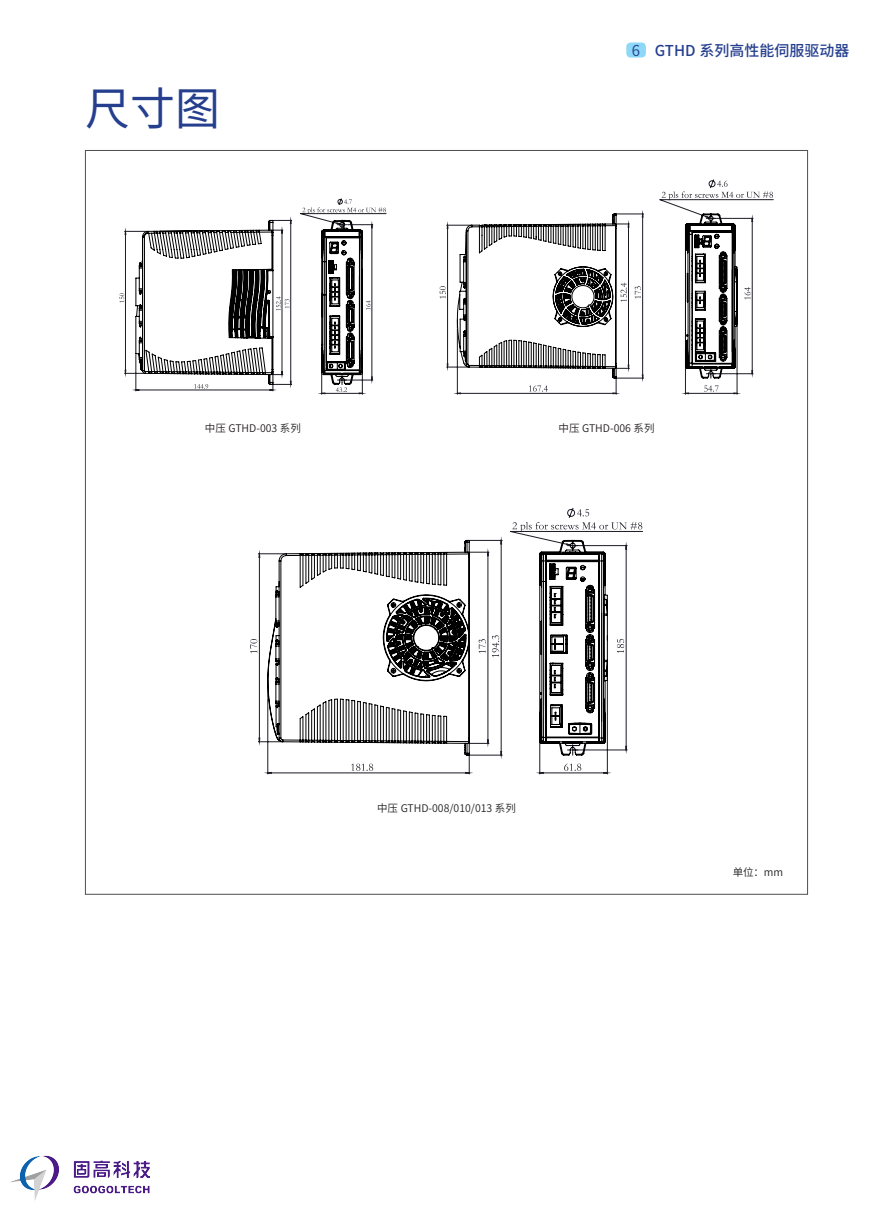
<style>
.page{position:relative;width:893px;height:1212px;background:#fff}
.page>*{position:absolute;margin:0;border:0;box-sizing:border-box;transform-origin:0 0}
.大标题{font:45px "Source Han Sans CN";color:#253f8e}
.t1{font:500 15px "Source Han Sans CN";color:#253f8e}
.表格文字{font:10.5px "Source Han Sans CN";color:#231f20}
.s1{font-weight:400}
</style>
<div class="page">
<div style="left:626px;top:43px;width:20px;height:15px;background:#8dd7f7;border-radius:4px"></div>
<img style="left:11px;top:1155px;width:139px;height:45px">
<svg style="left:302px;top:198px;width:84px;height:15px"></svg>
<svg style="left:270px;top:213px;width:116px;height:182px"></svg>
<svg style="left:119px;top:220px;width:253px;height:174px"></svg>
<svg style="left:662px;top:179px;width:111px;height:20px"></svg>
<svg style="left:440px;top:286px;width:6px;height:13px"></svg>
<svg style="left:446px;top:199px;width:328px;height:196px"></svg>
<svg style="left:447px;top:214px;width:306px;height:164px"></svg>
<svg style="left:457px;top:214px;width:280px;height:164px"></svg>
<svg style="left:512px;top:507px;width:130px;height:24px"></svg>
<svg style="left:250px;top:639px;width:7px;height:14px"></svg>
<svg style="left:258px;top:531px;width:385px;height:243px"></svg>
<svg style="left:540px;top:755px;width:67px;height:18px"></svg>
<svg style="left:259px;top:546px;width:368px;height:204px"></svg>
<svg style="left:268px;top:540px;width:340px;height:215px"></svg>
<p class="大标题" style="left:85px;top:83px;width:136px">尺寸图</p>
<h2 class="t1" style="left:632px;top:42px;width:219px"><span class="s1">6</span> GTHD 系列高性能伺服驱动器</h2>
<p class="表格文字" style="left:205px;top:423px;width:98px">中压 GTHD-003 系列</p>
<p class="表格文字" style="left:558px;top:423px;width:98px">中压 GTHD-006 系列</p>
<p class="表格文字" style="left:377px;top:802px;width:140px">中压 GTHD-008/010/013 系列</p>
<p class="表格文字" style="left:733px;top:866px;width:52px">单位：mm</p>
</div>
